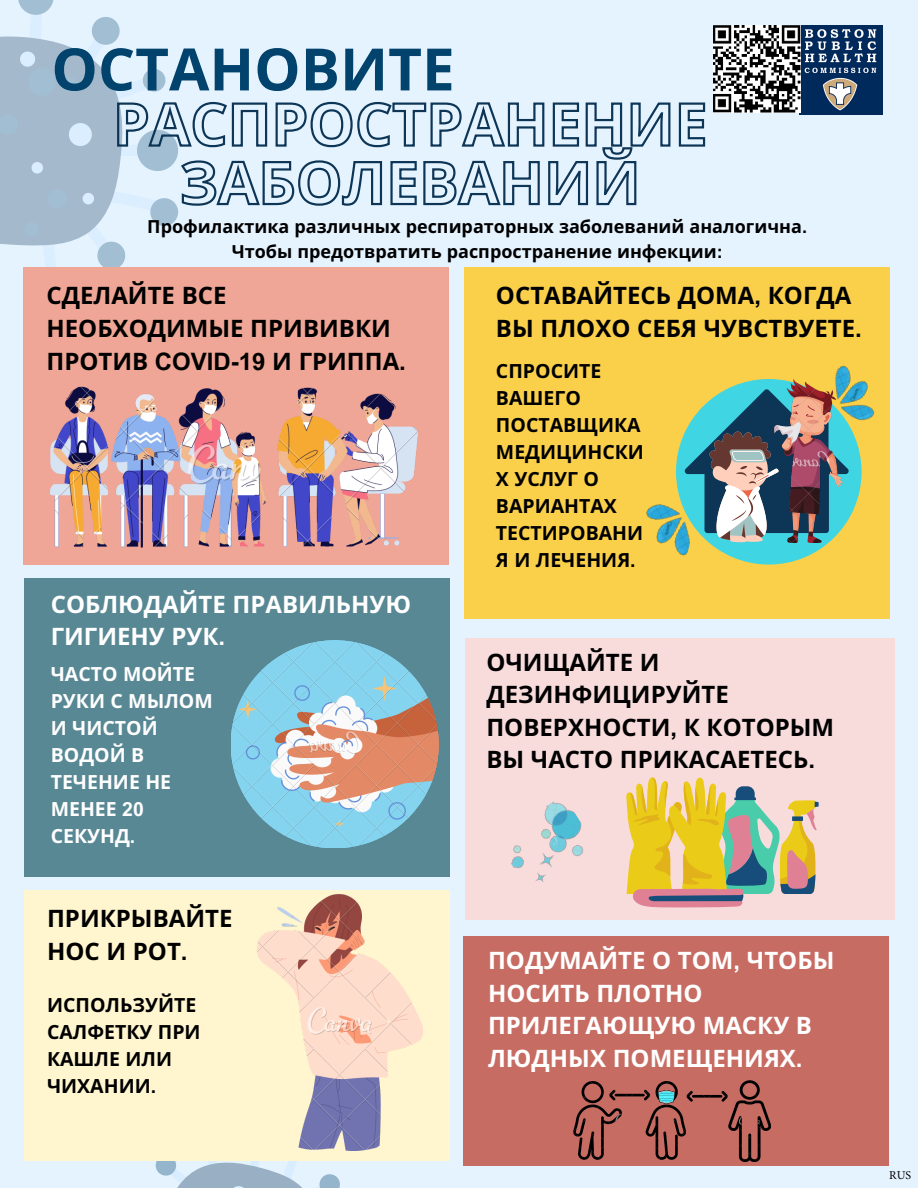
<style>
.page{position:relative;width:918px;height:1188px;background:#e5f3ff}
.page>*{position:absolute;margin:0;border:0;box-sizing:border-box;transform-origin:0 0}
.t1{font:700 58.5px "Noto Sans";color:#02436d}
.t2{font:700 24px/32.7px "Noto Sans";color:#000}
.t3{font:700 24px/32.7px "Noto Sans";color:#fff}
.t4{font:700 19.5px/27px "Noto Sans";color:#000}
.t5{font:700 19.5px/27px "Noto Sans";color:#fefefe}
.t6{font:700 18px "Noto Sans";color:#000}
.t7{font:12px "Minion Pro";color:#000}
.s1{font-family:"Arial MT Pro"}
</style>
<div class="page">
<img style="left:800px;top:26px;width:83px;height:89px">
<div style="left:23px;top:267px;width:426px;height:298px;background:#efa696"></div>
<div style="left:465px;top:267px;width:425px;height:352px;background:#fad04b"></div>
<div style="left:24px;top:578px;width:425px;height:299px;background:#588894"></div>
<svg style="left:147px;top:1160px;width:194px;height:28px"></svg>
<img style="left:51px;top:386px;width:366px;height:161px">
<div style="left:464px;top:937px;width:425px;height:229px;background:#c76c63"></div>
<img style="left:573px;top:1082px;width:112px;height:78px">
<img style="left:658px;top:1090px;width:17px;height:13px">
<div style="left:465px;top:638px;width:430px;height:282px;background:#f8dcdc"></div>
<svg style="left:626px;top:778px;width:193px;height:130px"></svg>
<img style="left:511px;top:801px;width:73px;height:81px">
<div style="left:676px;top:379px;width:186px;height:186px;background:#3fd5e3;border-radius:50%"></div>
<svg style="left:684px;top:389px;width:165px;height:153px"></svg>
<img style="left:775px;top:379px;width:67px;height:163px">
<img style="left:646px;top:500px;width:52px;height:56px">
<img style="left:822px;top:365px;width:53px;height:60px">
<img style="left:232px;top:641px;width:206px;height:207px">
<div style="left:24px;top:890px;width:425px;height:270px;background:#fff6cf"></div>
<img style="left:257px;top:894px;width:166px;height:257px">
<img style="left:686px;top:1091px;width:42px;height:11px">
<img style="left:729px;top:1080px;width:42px;height:81px">
<img style="left:713px;top:26px;width:87px;height:86px">
<svg style="left:0;top:0;width:706px;height:304px"></svg>
<p class="t1" style="left:51px;top:28px;width:405px">ОСТАНОВИТЕ</p>
<p class="t6" style="left:147px;top:214px;width:661px">Профилактика различных респираторных заболеваний аналогична<span class="s1">.</span></p>
<p class="t6" style="left:232px;top:238px;width:492px">Чтобы предотвратить распространение инфекции<span class="s1">:</span></p>
<p class="t2" style="left:46px;top:279px;width:361px">СДЕЛАЙТЕ ВСЕ<br>НЕОБХОДИМЫЕ ПРИВИВКИ<br>ПРОТИВ <span class="s1">COVID-19</span> И ГРИППА<span class="s1">.</span></p>
<p class="t2" style="left:496px;top:279px;width:367px">ОСТАВАЙТЕСЬ ДОМА<span class="s1">,</span> КОГДА<br>ВЫ ПЛОХО СЕБЯ ЧУВСТВУЕТЕ<span class="s1">.</span></p>
<p class="t4" style="left:496px;top:357px;width:149px">СПРОСИТЕ<br>ВАШЕГО<br>ПОСТАВЩИКА<br>МЕДИЦИНСКИ<br>Х УСЛУГ О<br>ВАРИАНТАХ<br>ТЕСТИРОВАНИ<br>Я И ЛЕЧЕНИЯ<span class="s1">.</span></p>
<p class="t3" style="left:51px;top:587px;width:362px">СОБЛЮДАЙТЕ ПРАВИЛЬНУЮ<br>ГИГИЕНУ РУК<span class="s1">.</span></p>
<p class="t5" style="left:51px;top:660px;width:164px">ЧАСТО МОЙТЕ<br>РУКИ С МЫЛОМ<br>И ЧИСТОЙ<br>ВОДОЙ В<br>ТЕЧЕНИЕ НЕ<br>МЕНЕЕ <span class="s1">20<br></span>СЕКУНД<span class="s1">.</span></p>
<p class="t2" style="left:47px;top:902px;width:187px">ПРИКРЫВАЙТЕ<br>НОС И РОТ<span class="s1">.</span></p>
<p class="t4" style="left:47px;top:991px;width:155px">ИСПОЛЬЗУЙТЕ<br>САЛФЕТКУ ПРИ<br>КАШЛЕ ИЛИ<br>ЧИХАНИИ<span class="s1">.</span></p>
<p class="t2" style="left:486px;top:645px;width:349px">ОЧИЩАЙТЕ И<br>ДЕЗИНФИЦИРУЙТЕ<br>ПОВЕРХНОСТИ<span class="s1">,</span> К КОТОРЫМ<br>ВЫ ЧАСТО ПРИКАСАЕТЕСЬ<span class="s1">.</span></p>
<p class="t3" style="left:488px;top:943px;width:348px">ПОДУМАЙТЕ О ТОМ<span class="s1">,</span> ЧТОБЫ<br>НОСИТЬ ПЛОТНО<br>ПРИЛЕГАЮЩУЮ МАСКУ В<br>ЛЮДНЫХ ПОМЕЩЕНИЯХ<span class="s1">.</span></p>
<p class="t7" style="left:889px;top:1167px;width:23px">RUS</p>
</div>
